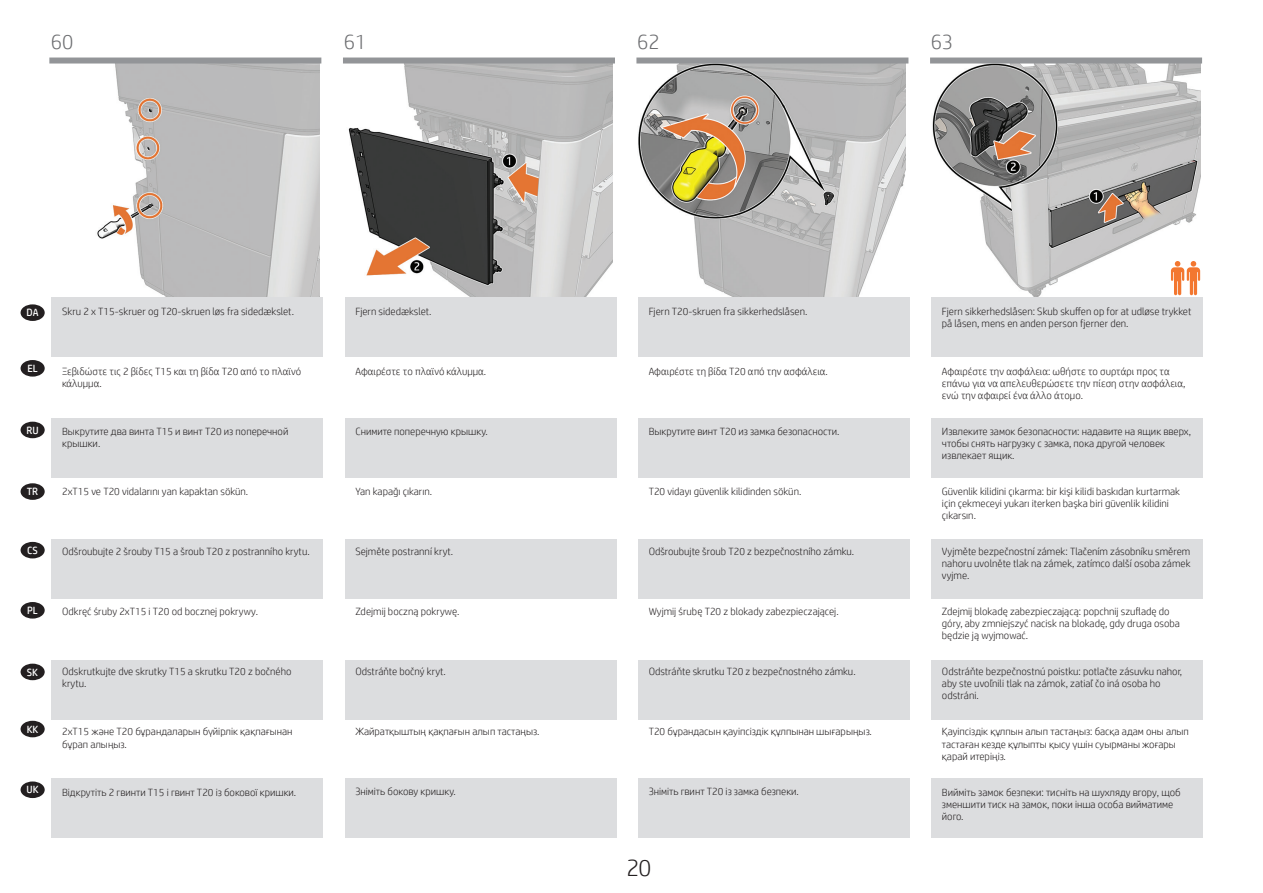
<style>
.page{position:relative;width:1263px;height:893px;background:#fff}
.page>*{position:absolute;margin:0;border:0;box-sizing:border-box;transform-origin:0 0}
.t1{font:300 24px "HP Simplified";color:#231f20}
.t2{font:300 21px "HP Simplified";color:#6c6d70}
.t3{font:300 10.5px/12px "HP Simplified";color:#231f20}
.t4{font:10.5px "HP Simplified";color:#fff}
</style>
<div class="page">
<img style="left:931px;top:64px;width:269px;height:234px">
<div style="left:1164px;top:257px;width:38px;height:40px;background:#fff"></div>
<img style="left:638px;top:64px;width:268px;height:234px">
<img style="left:97px;top:64px;width:222px;height:233px">
<img style="left:348px;top:64px;width:265px;height:233px">
<div style="left:51px;top:298px;width:272px;height:59px;background:#dcdddf"></div>
<div style="left:638px;top:298px;width:272px;height:59px;background:#dcdddf"></div>
<div style="left:345px;top:298px;width:271px;height:59px;background:#dcdddf"></div>
<div style="left:931px;top:298px;width:272px;height:59px;background:#dcdddf"></div>
<div style="left:51px;top:778px;width:272px;height:59px;background:#dcdddf"></div>
<div style="left:638px;top:778px;width:272px;height:59px;background:#dcdddf"></div>
<div style="left:345px;top:778px;width:271px;height:59px;background:#dcdddf"></div>
<div style="left:931px;top:778px;width:272px;height:59px;background:#dcdddf"></div>
<div style="left:51px;top:419px;width:272px;height:59px;background:#dcdddf"></div>
<div style="left:638px;top:419px;width:272px;height:59px;background:#dcdddf"></div>
<div style="left:345px;top:419px;width:271px;height:59px;background:#dcdddf"></div>
<div style="left:931px;top:419px;width:272px;height:59px;background:#dcdddf"></div>
<div style="left:51px;top:540px;width:272px;height:59px;background:#dcdddf"></div>
<div style="left:638px;top:540px;width:272px;height:59px;background:#dcdddf"></div>
<div style="left:345px;top:540px;width:271px;height:59px;background:#dcdddf"></div>
<div style="left:931px;top:540px;width:272px;height:59px;background:#dcdddf"></div>
<div style="left:51px;top:660px;width:272px;height:59px;background:#dcdddf"></div>
<div style="left:638px;top:660px;width:272px;height:59px;background:#dcdddf"></div>
<div style="left:345px;top:660px;width:271px;height:59px;background:#dcdddf"></div>
<div style="left:931px;top:660px;width:272px;height:59px;background:#dcdddf"></div>
<div style="left:21px;top:542px;width:24px;height:16px;background:#231f20;border-radius:50%"></div>
<div style="left:21px;top:422px;width:24px;height:16px;background:#231f20;border-radius:50%"></div>
<div style="left:21px;top:664px;width:24px;height:16px;background:#231f20;border-radius:50%"></div>
<div style="left:21px;top:721px;width:24px;height:16px;background:#231f20;border-radius:50%"></div>
<div style="left:21px;top:781px;width:24px;height:17px;background:#231f20;border-radius:50%"></div>
<div style="left:21px;top:360px;width:24px;height:17px;background:#231f20;border-radius:50%"></div>
<div style="left:21px;top:304px;width:24px;height:17px;background:#231f20;border-radius:50%"></div>
<div style="left:21px;top:602px;width:24px;height:17px;background:#231f20;border-radius:50%"></div>
<div style="left:21px;top:483px;width:24px;height:17px;background:#231f20;border-radius:50%"></div>
<svg style="left:1171px;top:261px;width:29px;height:34px"></svg>
<div style="left:49px;top:58px;width:272px;height:6px;background:#939598"></div>
<div style="left:636px;top:58px;width:272px;height:6px;background:#939598"></div>
<div style="left:343px;top:58px;width:272px;height:6px;background:#939598"></div>
<div style="left:930px;top:58px;width:272px;height:6px;background:#939598"></div>
<h2 class="t2" style="left:51px;top:28px;width:24px">60</h2>
<h2 class="t2" style="left:344px;top:28px;width:24px">61</h2>
<h2 class="t2" style="left:637px;top:28px;width:24px">62</h2>
<h2 class="t2" style="left:931px;top:28px;width:24px">63</h2>
<p class="t4" style="left:27px;top:306px;width:13px">DA</p>
<p class="t3" style="left:62px;top:306px;width:233px">Skru 2 x T15-skruer og T20-skruen løs fra sidedækslet.</p>
<p class="t3" style="left:355px;top:305px;width:78px">Fjern sidedækslet.</p>
<p class="t4" style="left:27px;top:361px;width:12px">EL</p>
<p class="t4" style="left:26px;top:423px;width:14px">RU</p>
<p class="t4" style="left:27px;top:485px;width:13px">TR</p>
<p class="t3" style="left:62px;top:366px;width:240px">Ξεβιδώστε τις 2 βίδες T15 και τη βίδα T20 από το πλαϊνό κάλυμμα.</p>
<p class="t3" style="left:62px;top:426px;width:228px">Выкрутите два винта T15 и винт T20 из поперечной крышки.</p>
<p class="t3" style="left:62px;top:486px;width:188px">2xT15 ve T20 vidalarını yan kapaktan sökün.</p>
<p class="t3" style="left:355px;top:365px;width:132px">Αφαιρέστε το πλαϊνό κάλυμμα.</p>
<p class="t3" style="left:355px;top:425px;width:134px">Снимите поперечную крышку.</p>
<p class="t3" style="left:355px;top:485px;width:78px">Yan kapağı çıkarın.</p>
<p class="t4" style="left:27px;top:543px;width:12px">CS</p>
<p class="t3" style="left:62px;top:546px;width:249px">Odšroubujte 2 šrouby T15 a šroub T20 z postranního krytu.</p>
<p class="t3" style="left:355px;top:545px;width:99px">Sejměte postranní kryt.</p>
<p class="t4" style="left:27px;top:603px;width:12px">PL</p>
<p class="t3" style="left:62px;top:606px;width:198px">Odkręć śruby 2xT15 i T20 od bocznej pokrywy.</p>
<p class="t3" style="left:355px;top:605px;width:106px">Zdejmij boczną pokrywę.</p>
<p class="t4" style="left:27px;top:665px;width:13px">SK</p>
<p class="t4" style="left:27px;top:722px;width:13px">KK</p>
<p class="t4" style="left:27px;top:783px;width:14px">UK</p>
<p class="t3" style="left:62px;top:665px;width:231px">Odskrutkujte dve skrutky T15 a skrutku T20 z bočného krytu.</p>
<p class="t3" style="left:62px;top:725px;width:232px">2xT15 және T20 бұрандаларын бүйірлік қақпағынан бұрап алыңыз.</p>
<p class="t3" style="left:62px;top:785px;width:236px">Відкрутіть 2 гвинти T15 і гвинт T20 із бокової кришки.</p>
<p class="t3" style="left:355px;top:665px;width:92px">Odstráňte bočný kryt.</p>
<p class="t3" style="left:355px;top:725px;width:186px">Жайратқыштың қақпағын алып тастаңыз.</p>
<p class="t3" style="left:355px;top:785px;width:102px">Зніміть бокову кришку.</p>
<p class="t3" style="left:649px;top:305px;width:160px">Fjern T20-skruen fra sikkerhedslåsen.</p>
<p class="t3" style="left:649px;top:365px;width:181px">Αφαιρέστε τη βίδα T20 από την ασφάλεια.</p>
<p class="t3" style="left:649px;top:425px;width:192px">Выкрутите винт T20 из замка безопасности.</p>
<p class="t3" style="left:649px;top:485px;width:154px">T20 vidayı güvenlik kilidinden sökün.</p>
<p class="t3" style="left:649px;top:545px;width:207px">Odšroubujte šroub T20 z bezpečnostního zámku.</p>
<p class="t3" style="left:649px;top:605px;width:192px">Wyjmij śrubę T20 z blokady zabezpieczającej.</p>
<p class="t3" style="left:649px;top:665px;width:208px">Odstráňte skrutku T20 z bezpečnostného zámku.</p>
<p class="t3" style="left:649px;top:725px;width:225px">T20 бұрандасын қауіпсіздік құлпынан шығарыңыз.</p>
<p class="t3" style="left:649px;top:785px;width:152px">Зніміть гвинт T20 із замка безпеки.</p>
<p class="t3" style="left:942px;top:305px;width:251px">Fjern sikkerhedslåsen: Skub skuffen op for at udløse trykket på låsen, mens en anden person fjerner den.</p>
<p class="t3" style="left:942px;top:365px;width:245px">Αφαιρέστε την ασφάλεια: ωθήστε το συρτάρι προς τα επάνω για να απελευθερώσετε την πίεση στην ασφάλεια, ενώ την αφαιρεί ένα άλλο άτομο.</p>
<p class="t3" style="left:942px;top:425px;width:251px">Извлеките замок безопасности: надавите на ящик вверх, чтобы снять нагрузку с замка, пока другой человек извлекает ящик.</p>
<p class="t3" style="left:942px;top:485px;width:240px">Güvenlik kilidini çıkarma: bir kişi kilidi baskıdan kurtarmak için çekmeceyi yukarı iterken başka biri güvenlik kilidini çıkarsın.</p>
<p class="t3" style="left:942px;top:545px;width:250px;text-align:justify">Vyjměte bezpečnostní zámek: Tlačením zásobníku směrem nahoru uvolněte tlak na zámek, zatímco další osoba zámek vyjme.</p>
<p class="t3" style="left:942px;top:605px;width:239px">Zdejmij blokadę zabezpieczającą: popchnij szufladę do góry, aby zmniejszyć nacisk na blokadę, gdy druga osoba będzie ją wyjmować.</p>
<p class="t3" style="left:942px;top:665px;width:242px">Odstráňte bezpečnostnú poistku: potlačte zásuvku nahor, aby ste uvoľnili tlak na zámok, zatiaľ čo iná osoba ho odstráni.</p>
<p class="t3" style="left:942px;top:725px;width:249px">Қауіпсіздік құлпын алып тастаңыз: басқа адам оны алып тастаған кезде құлыпты қысу үшін суырманы жоғары қарай итеріңіз.</p>
<p class="t3" style="left:942px;top:786px;width:240px">Вийміть замок безпеки: тисніть на шухляду вгору, щоб зменшити тиск на замок, поки інша особа вийматиме його.</p>
<h1 class="t1" style="left:626px;top:851px;width:26px">20</h1>
</div>
